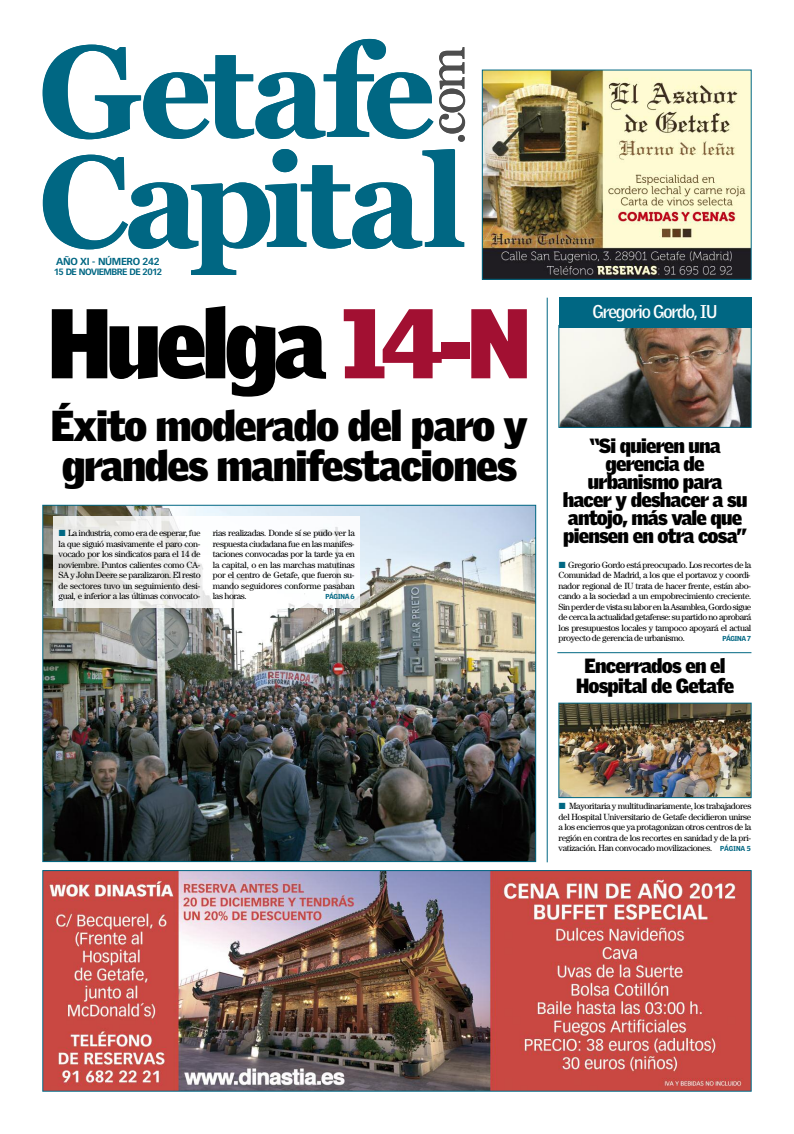
<style>
.page{position:relative;width:794px;height:1134px;background:#fff}
.page>*{position:absolute;margin:0;border:0;box-sizing:border-box;transform-origin:0 0}
.t1{font:900 96px "Griffith Gothic";letter-spacing:-.05em;color:#000}
.t2{font:900 42px/40px "Griffith Gothic";letter-spacing:-.035em;color:#000}
.t3{font:900 20px/18px "Griffith Gothic";letter-spacing:-.04em;color:#000;text-align:center}
.t4{font:700 18px "Griffith Gothic";letter-spacing:-.06em;color:#fff}
.t5{font:700 10px "Vectora LH";letter-spacing:-.035em;color:#006783}
.t6{font:9px/10.5px "Century";letter-spacing:-.04em;color:#000;text-align:justify}
.t7{font:700 9px "Vectora LH";letter-spacing:-.06em;color:#006783}
.t8{font:900 7px "Griffith Gothic";letter-spacing:-.055em;color:#006783}
.s1{color:#a21032}
.s2{font-family:"Griffith Gothic";font-weight:900;font-size:7px;color:#006783}
</style>
<div class="page">
<img style="left:484px;top:72px;width:265px;height:206px">
<div style="left:482px;top:70px;width:269px;height:210px;border:1px solid #006783"></div>
<img style="left:45px;top:872px;width:704px;height:217px">
<div style="left:43px;top:870px;width:708px;height:221px;border:1px solid #006783"></div>
<svg style="left:43px;top:149px;width:421px;height:126px"></svg>
<svg style="left:43px;top:39px;width:390px;height:100px"></svg>
<svg style="left:439px;top:47px;width:26px;height:95px"></svg>
<img style="left:45px;top:507px;width:489px;height:353px">
<img style="left:54px;top:516px;width:306px;height:92px">
<hr style="left:547px;top:298px;width:1px;height:564px;background:#006783">
<img style="left:560px;top:328px;width:189px;height:98px">
<div style="left:558px;top:325px;width:193px;height:103px;border:1px solid #006783"></div>
<div style="left:558px;top:298px;width:193px;height:30px;background:#006783"></div>
<img style="left:560px;top:705px;width:189px;height:91px">
<div style="left:558px;top:703px;width:193px;height:95px;border:1px solid #006783"></div>
<hr style="left:557px;top:652px;width:194px;height:1px;background:#006783">
<svg style="left:59px;top:530px;width:6px;height:6px"></svg>
<p class="t5" style="left:56px;top:257px;width:105px">AÑO XI - NÚMERO 242</p>
<p class="t7" style="left:54px;top:268px;width:110px">15 DE NOVIEMBRE DE 2012</p>
<h1 class="t1" style="left:48px;top:289px;width:484px">Huelga <span class="s1">14-N</span></h1>
<h2 class="t2" style="left:51px;top:406px;width:478px">Éxito moderado del paro y grandes manifestaciones</h2>
<p class="t6" style="left:59px;top:528px;width:144px;text-indent:10px">La industria, como era de esperar, fue la que siguió masivamente el paro con&shy;vocado por los sindicatos para el 14 de noviembre. Puntos calientes como CA-SA y John Deere se paralizaron. El resto de sectores tuvo un seguimiento desi&shy;gual, e inferior a las últimas convocato-</p>
<p class="t6" style="left:213px;top:528px;width:144px">rias realizadas. Donde sí se pudo ver la respuesta ciudadana fue en las manifes&shy;taciones convocadas por la tarde ya en la capital, o en las marchas matutinas por el centro de Getafe, que fueron su&shy;mando seguidores conforme pasaban las horas.</p>
<p class="t8" style="left:325px;top:593px;width:31px">PÁGINA 6</p>
<h3 class="t4" style="left:592px;top:301px;width:127px">Gregorio Gordo, IU</h3>
<h3 class="t3" style="left:562px;top:437px;width:186px">“Si quieren una gerencia de urbanismo para hacer y deshacer a su antojo, más vale que piensen en otra cosa”</h3>
<p class="t6" style="left:558px;top:560px;width:194px;text-indent:10px">Gregorio Gordo está preocupado. Los recortes de la Comunidad de Madrid, a los que el portavoz y coordi&shy;nador regional de IU trata de hacer frente, están abo&shy;cando a la sociedad a un empobrecimiento creciente.<br>Sin perder de vista su labor en la Asamblea, Gordo sigue de cerca la actualidad getafense: su partido no aprobará los presupuestos locales y tampoco apoyará el actual proyecto de gerencia de urbanismo.</p>
<p class="t8" style="left:722px;top:635px;width:30px">PÁGINA 7</p>
<h3 class="t3" style="left:576px;top:656px;width:160px;line-height:20px">Encerrados en el<br>Hospital de Getafe</h3>
<p class="t6" style="left:558px;top:801px;width:194px;text-indent:11px">Mayoritaria y multitudinariamente, los trabajadores del Hospital Universitario de Getafe decidieron unirse a los encierros que ya protagonizan otros centros de la región en contra de los recortes en sanidad y de la pri&shy;vatización. Han convocado movilizaciones. <span class="s2">PÁGINA 5</span></p>
</div>
